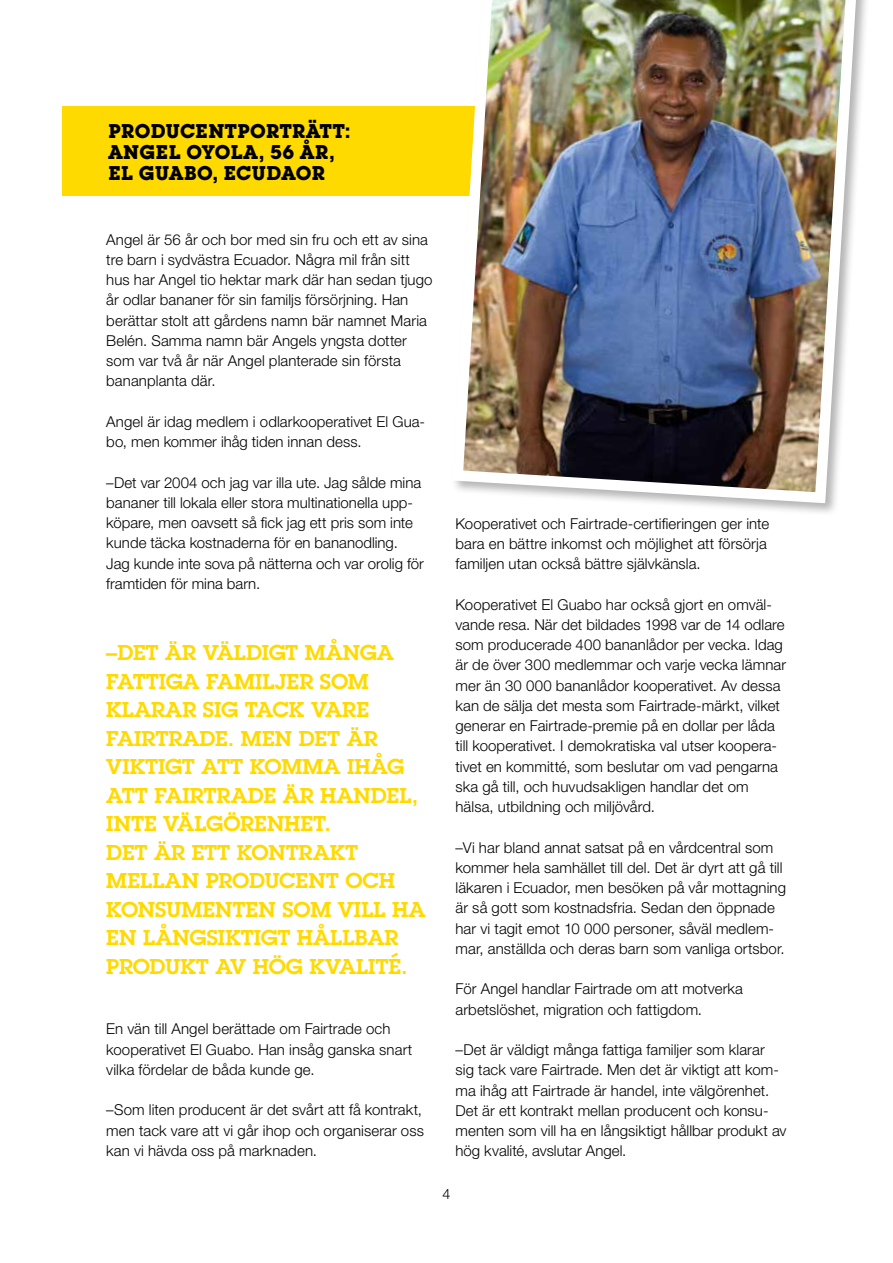
<style>
.page{position:relative;width:893px;height:1263px;background:#fff}
.page>*{position:absolute;margin:0;border:0;box-sizing:border-box;transform-origin:0 0}
.t1{font:600 21px/28.5px "Lubalin Graph Std";letter-spacing:-.005em;color:#ffda00;scale:1.04 1}
.t2{font:700 19.5px/21px "Lubalin Graph Std";letter-spacing:.02em;color:#000}
.t3{font:300 15px/20.2px "Helvetica Neue LT Std";letter-spacing:.005em;color:#000}
.t4{font:300 14.25px "Helvetica Neue LT Std";color:#000}
</style>
<div class="page">
<div style="left:62px;top:106px;width:492px;height:90px;background:#ffda00"></div>
<img style="left:454px;top:0;width:410px;height:509px">
<h2 class="t2" style="left:108px;top:120px;width:243px">PRODUCENTPORTRÄTT:<br>ANGEL OYOLA, 56 ÅR,<br>EL GUABO, ECUDAOR</h2>
<p class="t3" style="left:106px;top:229px;width:328px">Angel är 56 år och bor med sin fru och ett av sina tre barn i sydvästra Ecuador. Några mil från sitt hus har Angel tio hektar mark där han sedan tjugo år odlar bananer för sin familjs försörjning. Han berättar stolt att gårdens namn bär namnet Maria Belén. Samma namn bär Angels yngsta dotter som var två år när Angel planterade sin första bananplanta där.</p>
<p class="t3" style="left:106px;top:411px;width:320px">Angel är idag medlem i odlarkooperativet El Gua&shy;bo, men kommer ihåg tiden innan dess.</p>
<p class="t3" style="left:106px;top:472px;width:319px">–Det var 2004 och jag var illa ute. Jag sålde mina bananer till lokala eller stora multinationella upp&shy;köpare, men oavsett så fick jag ett pris som inte kunde täcka kostnaderna för en bananodling.<br>Jag kunde inte sova på nätterna och var orolig för framtiden för mina barn.</p>
<p class="t1" style="left:106px;top:638px;width:308px">–DET ÄR VÄLDIGT MÅNGA<br>FATTIGA FAMILJER SOM<br>KLARAR SIG TACK VARE<br>FAIRTRADE. MEN DET ÄR<br>VIKTIGT ATT KOMMA IHÅG<br>ATT FAIRTRADE ÄR HANDEL,<br>INTE VÄLGÖRENHET.<br>DET ÄR ETT KONTRAKT<br>MELLAN PRODUCENT OCH<br>KONSUMENTEN SOM VILL HA<br>EN LÅNGSIKTIGT HÅLLBAR<br>PRODUKT AV HÖG KVALITÉ.</p>
<p class="t3" style="left:106px;top:1019px;width:308px">En vän till Angel berättade om Fairtrade och kooperativet El Guabo. Han insåg ganska snart vilka fördelar de båda kunde ge.</p>
<p class="t3" style="left:106px;top:1100px;width:319px">–Som liten producent är det svårt att få kontrakt, men tack vare att vi går ihop och organiserar oss kan vi hävda oss på marknaden.</p>
<p class="t3" style="left:455px;top:513px;width:315px">Kooperativet och Fairtrade-certifieringen ger inte bara en bättre inkomst och möjlighet att försörja familjen utan också bättre självkänsla.</p>
<p class="t3" style="left:455px;top:594px;width:332px">Kooperativet El Guabo har också gjort en omväl&shy;vande resa. När det bildades 1998 var de 14 odlare som producerade 400 bananlådor per vecka. Idag är de över 300 medlemmar och varje vecka lämnar mer än 30 000 bananlådor kooperativet. Av dessa kan de sälja det mesta som Fairtrade-märkt, vilket generar en Fairtrade-premie på en dollar per låda till kooperativet. I demokratiska val utser koopera&shy;tivet en kommitté, som beslutar om vad pengarna ska gå till, och huvudsakligen handlar det om hälsa, utbildning och miljövård.</p>
<p class="t3" style="left:455px;top:837px;width:332px">–Vi har bland annat satsat på en vårdcentral som kommer hela samhället till del. Det är dyrt att gå till läkaren i Ecuador, men besöken på vår mottagning är så gott som kostnadsfria. Sedan den öppnade har vi tagit emot 10 000 personer, såväl medlem&shy;mar, anställda och deras barn som vanliga ortsbor.</p>
<p class="t3" style="left:455px;top:978px;width:289px">För Angel handlar Fairtrade om att motverka arbetslöshet, migration och fattigdom.</p>
<p class="t3" style="left:455px;top:1039px;width:333px">–Det är väldigt många fattiga familjer som klarar sig tack vare Fairtrade. Men det är viktigt att kom&shy;ma ihåg att Fairtrade är handel, inte välgörenhet.<br>Det är ett kontrakt mellan producent och konsu&shy;menten som vill ha en långsiktigt hållbar produkt av hög kvalité, avslutar Angel.</p>
<p class="t4" style="left:442px;top:1185px;width:9px">4</p>
</div>
